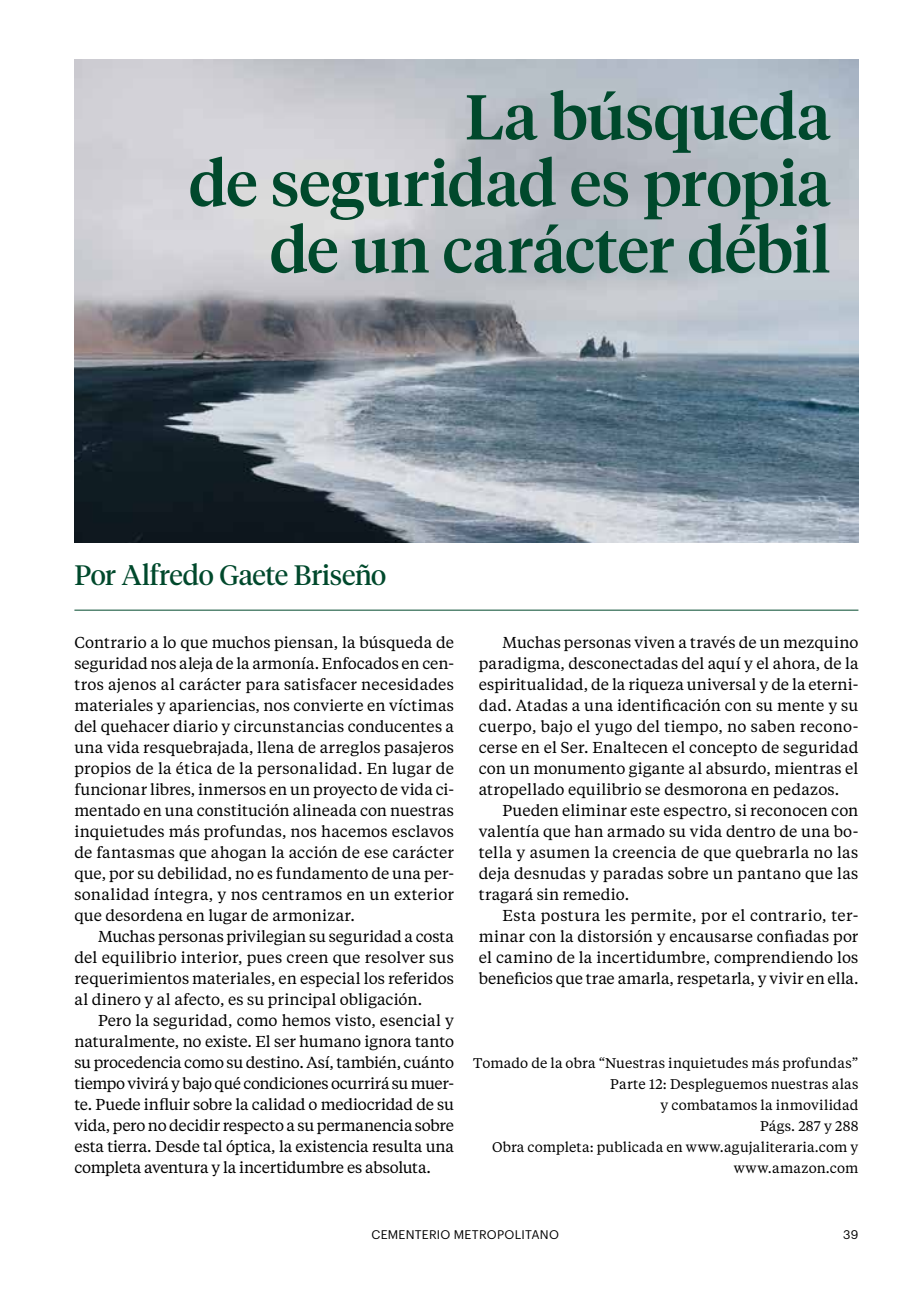
<style>
.page{position:relative;width:918px;height:1290px;background:#fff}
.page>*{position:absolute;margin:0;border:0;box-sizing:border-box;transform-origin:0 0}
.t1{font:500 63px/66.5px "Tiempos Headline";letter-spacing:-.005em;color:#00492c;text-align:right}
.t2{font:28px "Tiempos Headline";letter-spacing:-.015em;color:#00492c}
.t3{font:15.75px/21px "Tiempos Text";letter-spacing:.005em;color:#000;text-align:justify}
.t4{font:14px/21px "Tiempos Text";letter-spacing:.015em;color:#000;text-align:right}
.t5{font:12.25px "Graphik";letter-spacing:.02em;color:#000}
</style>
<div class="page">
<img style="left:74px;top:60px;width:784px;height:483px">
<hr style="left:74px;top:610px;width:784px;height:1px;background:#00492c">
<h1 class="t1" style="left:189px;top:81px;width:643px">La búsqueda<br>de seguridad es propia de un carácter débil</h1>
<h2 class="t2" style="left:74px;top:556px;width:313px">Por Alfredo Gaete Briseño</h2>
<p class="t3" style="left:74px;top:631px;width:381px">Contrario a lo que muchos piensan, la búsqueda de seguridad nos aleja de la armonía. Enfocados en cen&shy;tros ajenos al carácter para satisfacer necesidades materiales y apariencias, nos convierte en víctimas del quehacer diario y circunstancias conducentes a una vida resquebrajada, llena de arreglos pasajeros propios de la ética de la personalidad. En lugar de funcionar libres, inmersos en un proyecto de vida ci&shy;mentado en una constitución alineada con nuestras inquietudes más profundas, nos hacemos esclavos de fantasmas que ahogan la acción de ese carácter que, por su debilidad, no es fundamento de una per&shy;sonalidad íntegra, y nos centramos en un exterior que desordena en lugar de armonizar.</p>
<p class="t3" style="left:74px;top:925px;width:381px;text-indent:24px">Muchas personas privilegian su seguridad a costa del equilibrio interior, pues creen que resolver sus requerimientos materiales, en especial los referidos al dinero y al afecto, es su principal obligación.</p>
<p class="t3" style="left:74px;top:1009px;width:381px;text-indent:24px">Pero la seguridad, como hemos visto, esencial y naturalmente, no existe. El ser humano ignora tanto su procedencia como su destino. Así, también, cuánto tiempo vivirá y bajo qué condiciones ocurrirá su muer&shy;te. Puede influir sobre la calidad o mediocridad de su vida, pero no decidir respecto a su permanencia sobre esta tierra. Desde tal óptica, la existencia resulta una completa aventura y la incertidumbre es absoluta.</p>
<p class="t3" style="left:479px;top:631px;width:381px;text-indent:24px">Muchas personas viven a través de un mezquino paradigma, desconectadas del aquí y el ahora, de la espiritualidad, de la riqueza universal y de la eterni&shy;dad. Atadas a una identificación con su mente y su cuerpo, bajo el yugo del tiempo, no saben recono&shy;cerse en el Ser. Enaltecen el concepto de seguridad con un monumento gigante al absurdo, mientras el atropellado equilibrio se desmorona en pedazos.</p>
<p class="t3" style="left:479px;top:799px;width:381px;text-indent:24px">Pueden eliminar este espectro, si reconocen con valentía que han armado su vida dentro de una bo&shy;tella y asumen la creencia de que quebrarla no las deja desnudas y paradas sobre un pantano que las tragará sin remedio.</p>
<p class="t3" style="left:479px;top:904px;width:381px;text-indent:24px">Esta postura les permite, por el contrario, ter&shy;minar con la distorsión y encausarse confiadas por el camino de la incertidumbre, comprendiendo los beneficios que trae amarla, respetarla, y vivir en ella.</p>
<p class="t4" style="left:473px;top:1051px;width:387px">Tomado de la obra “Nuestras inquietudes más profundas” Parte 12: Despleguemos nuestras alas<br>y combatamos la inmovilidad<br>Págs. 287 y 288<br>Obra completa: publicada en www.agujaliteraria.com y www.amazon.com</p>
<p class="t5" style="left:371px;top:1226px;width:189px">CEMENTERIO METROPOLITANO</p>
<p class="t5" style="left:843px;top:1226px;width:17px">39</p>
</div>
